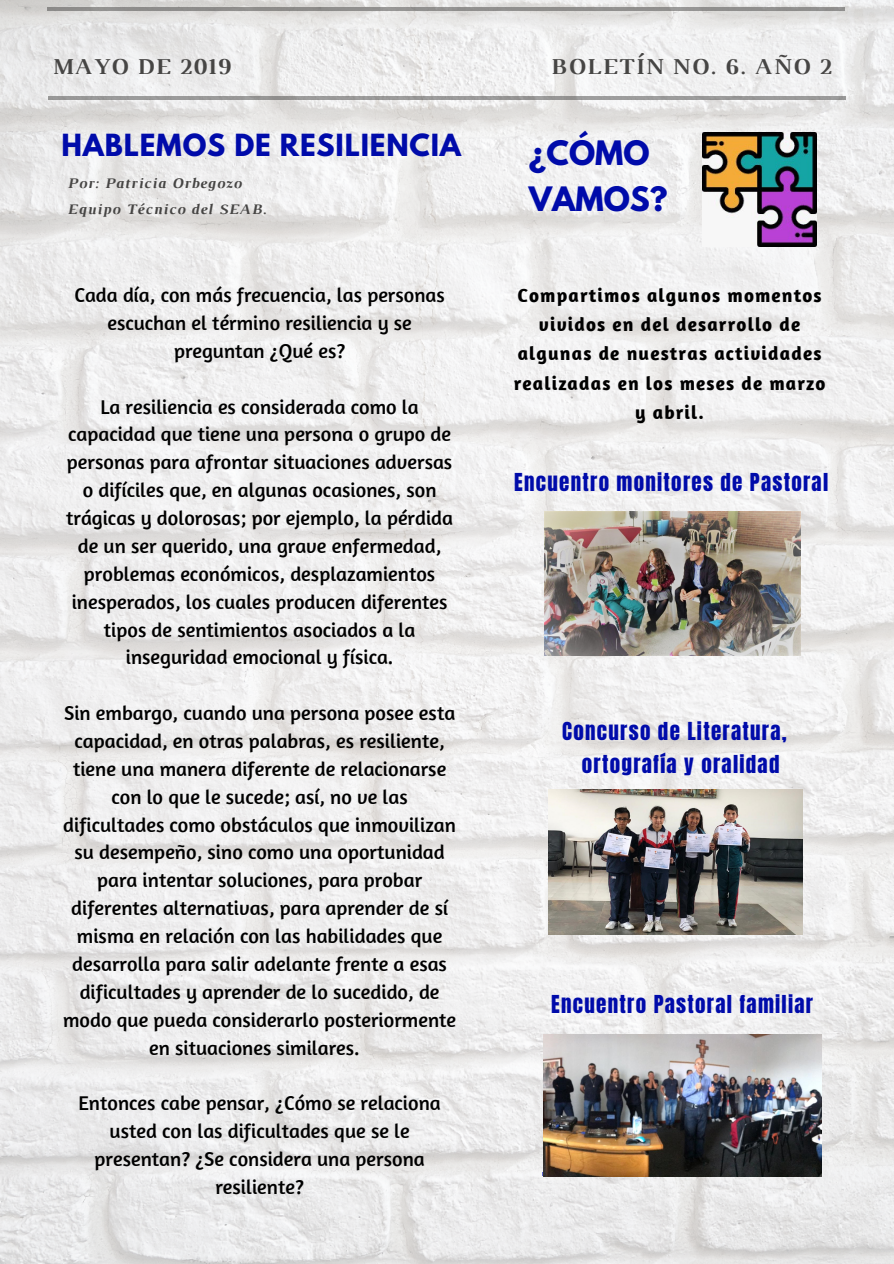
<style>
.page{position:relative;width:894px;height:1264px;background:#fff}
.page>*{position:absolute;margin:0;border:0;box-sizing:border-box;transform-origin:0 0}
.t1{font:700 29.85px/46.2px "League Spartan";color:#000baa}
.t2{font:700 27px "League Spartan";letter-spacing:.03em;color:#000baa}
.t3{font:700 23.25px "Luthier";letter-spacing:.06em;color:#464544}
.t4{font:21px/32.7px "Anton";letter-spacing:.06em;color:#000baa;text-align:center}
.t5{font:20.4px/27.9px "Amaranth";color:#000;text-align:center}
.t6{font:700 19.2px/29.4px "Amaranth";letter-spacing:.06em;color:#000;text-align:center}
.t7{font:italic 700 14.85px/26px "Luthier";letter-spacing:.06em;color:#464544}
</style>
<div class="page">
<img style="left:0;top:0;width:893px;height:1263px">
<hr style="left:48px;top:96px;width:797px;height:3px;background:#464544">
<hr style="left:48px;top:8px;width:797px;height:3px;background:#464544">
<img style="left:702px;top:133px;width:113px;height:113px">
<img style="left:544px;top:511px;width:256px;height:144px">
<img style="left:548px;top:789px;width:254px;height:145px">
<img style="left:543px;top:1034px;width:277px;height:142px">
<p class="t3" style="left:52px;top:58px;width:180px">MAYO DE 2019</p>
<p class="t3" style="left:550px;top:58px;width:282px">BOLETÍN NO. 6. AÑO 2</p>
<h2 class="t2" style="left:61px;top:132px;width:401px">HABLEMOS DE RESILIENCIA</h2>
<p class="t7" style="left:67px;top:172px;width:201px">Por: Patricia Orbegozo<br>Equipo Técnico del SEAB.</p>
<p class="t5" style="left:74px;top:280px;width:372px">Cada día, con más frecuencia, las personas escuchan el término resiliencia y se preguntan ¿Qué es?</p>
<p class="t5" style="left:66px;top:392px;width:388px">La resiliencia es considerada como la capacidad que tiene una persona o grupo de personas para afrontar situaciones adversas o difíciles que, en algunas ocasiones, son trágicas y dolorosas; por ejemplo, la pérdida de un ser querido, una grave enfermedad, problemas económicos, desplazamientos inesperados, los cuales producen diferentes tipos de sentimientos asociados a la inseguridad emocional y física.</p>
<p class="t5" style="left:63px;top:698px;width:394px">Sin embargo, cuando una persona posee esta capacidad, en otras palabras, es resiliente, tiene una manera diferente de relacionarse con lo que le sucede; así, no ve las dificultades como obstáculos que inmovilizan su desempeño, sino como una oportunidad para intentar soluciones, para probar diferentes alternativas, para aprender de sí misma en relación con las habilidades que desarrolla para salir adelante frente a esas dificultades y aprender de lo sucedido, de modo que pueda considerarlo posteriormente en situaciones similares.</p>
<p class="t5" style="left:78px;top:1088px;width:363px">Entonces cabe pensar, ¿Cómo se relaciona usted con las dificultades que se le presentan? ¿Se considera una persona resiliente?</p>
<h1 class="t1" style="left:528px;top:133px;width:140px">¿CÓMO<br>VAMOS?</h1>
<p class="t6" style="left:513px;top:280px;width:313px">Compartimos algunos momentos vividos en del desarrollo de algunas de nuestras actividades realizadas en los meses de marzo y abril.</p>
<p class="t4" style="left:514px;top:466px;width:315px">Encuentro monitores de Pastoral</p>
<p class="t4" style="left:562px;top:715px;width:226px">Concurso de Literatura, ortografía y oralidad</p>
<p class="t4" style="left:551px;top:988px;width:263px">Encuentro Pastoral familiar</p>
</div>
